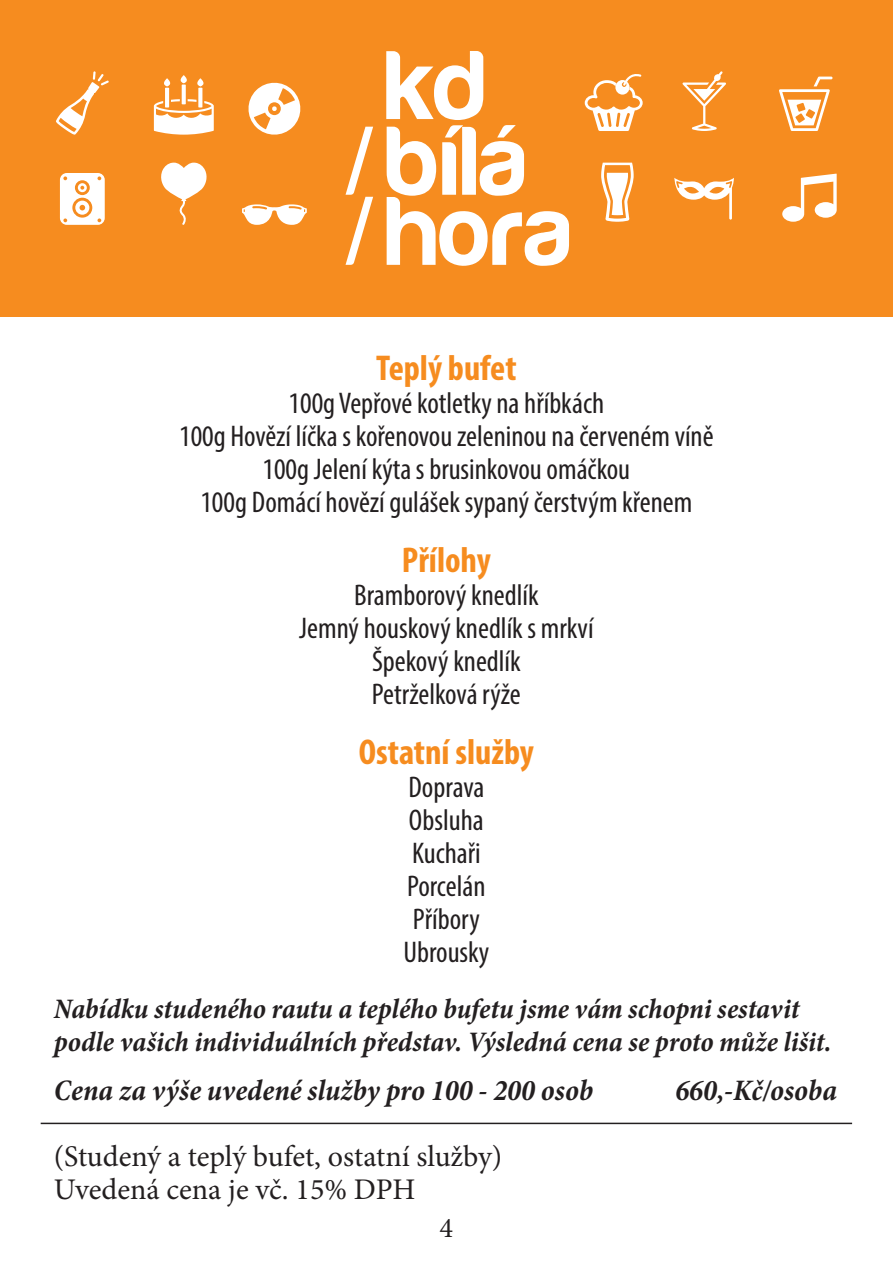
<style>
.page{position:relative;width:893px;height:1263px;background:#fff}
.page>*{position:absolute;margin:0;border:0;box-sizing:border-box;transform-origin:0 0}
.t1{font:700 condensed 36px "Myriad Pro";color:#f68c1f}
.t2{font:condensed 30px "Myriad Pro";color:#231f20}
.t3{font:30px "Minion Pro";letter-spacing:-.005em;color:#231f20}
.t4{font:italic 700 condensed 30px "Minion Pro";color:#231f20}
.t5{font:italic 700 condensed 28.5px/33px "Minion Pro";letter-spacing:-.005em;color:#231f20}
.t6{font:28.5px "Minion Pro";color:#231f20}
</style>
<div class="page">
<div style="left:0;top:0;width:893px;height:317px;background:#f68c1f"></div>
<svg style="left:346px;top:51px;width:223px;height:215px"></svg>
<svg style="left:782px;top:174px;width:55px;height:48px"></svg>
<svg style="left:601px;top:163px;width:33px;height:59px"></svg>
<svg style="left:779px;top:77px;width:53px;height:54px"></svg>
<svg style="left:674px;top:178px;width:60px;height:42px"></svg>
<svg style="left:682px;top:71px;width:44px;height:60px"></svg>
<svg style="left:585px;top:74px;width:58px;height:57px"></svg>
<svg style="left:60px;top:173px;width:45px;height:52px;background:#fdebd8"></svg>
<svg style="left:161px;top:163px;width:46px;height:62px"></svg>
<svg style="left:242px;top:204px;width:65px;height:21px"></svg>
<svg style="left:56px;top:71px;width:53px;height:64px"></svg>
<svg style="left:154px;top:75px;width:60px;height:60px"></svg>
<svg style="left:248px;top:82px;width:53px;height:53px"></svg>
<hr style="left:41px;top:1123px;width:811px;height:1px;background:#231f20">
<p class="t1" style="left:376px;top:345px;width:142px">Teplý bufet</p>
<p class="t2" style="left:289px;top:385px;width:317px">100g Vepřové kotletky na hříbkách</p>
<p class="t2" style="left:179px;top:418px;width:536px">100g Hovězí líčka s kořenovou zeleninou na červeném víně</p>
<p class="t2" style="left:263px;top:451px;width:369px">100g Jelení kýta s brusinkovou omáčkou</p>
<p class="t2" style="left:200px;top:484px;width:493px">100g Domácí hovězí gulášek sypaný čerstvým křenem</p>
<p class="t1" style="left:402px;top:537px;width:90px">Přílohy</p>
<p class="t2" style="left:354px;top:577px;width:186px">Bramborový knedlík</p>
<p class="t2" style="left:299px;top:610px;width:296px">Jemný houskový knedlík s mrkví</p>
<p class="t2" style="left:372px;top:643px;width:150px">Špekový knedlík</p>
<p class="t2" style="left:372px;top:676px;width:150px">Petrželková rýže</p>
<p class="t1" style="left:359px;top:729px;width:176px">Ostatní služby</p>
<p class="t2" style="left:408px;top:769px;width:77px">Doprava</p>
<p class="t2" style="left:409px;top:802px;width:76px">Obsluha</p>
<p class="t2" style="left:412px;top:835px;width:70px">Kuchaři</p>
<p class="t2" style="left:407px;top:868px;width:80px">Porcelán</p>
<p class="t2" style="left:413px;top:901px;width:68px">Příbory</p>
<p class="t2" style="left:403px;top:934px;width:87px">Ubrousky</p>
<p class="t5" style="left:54px;top:992px;width:779px">Nabídku studeného rautu a teplého bufetu jsme vám schopni sestavit podle vašich individuálních představ. Výsledná cena se proto může lišit.</p>
<p class="t4" style="left:54px;top:1069px;width:541px">Cena za výše uvedené služby pro 100 - 200 osob</p>
<p class="t4" style="left:675px;top:1069px;width:163px">660,-Kč/osoba</p>
<p class="t3" style="left:54px;top:1136px;width:450px">(Studený a teplý bufet, ostatní služby)</p>
<p class="t3" style="left:54px;top:1169px;width:363px">Uvedená cena je vč. 15% DPH</p>
<p class="t6" style="left:440px;top:1209px;width:15px">4</p>
</div>
